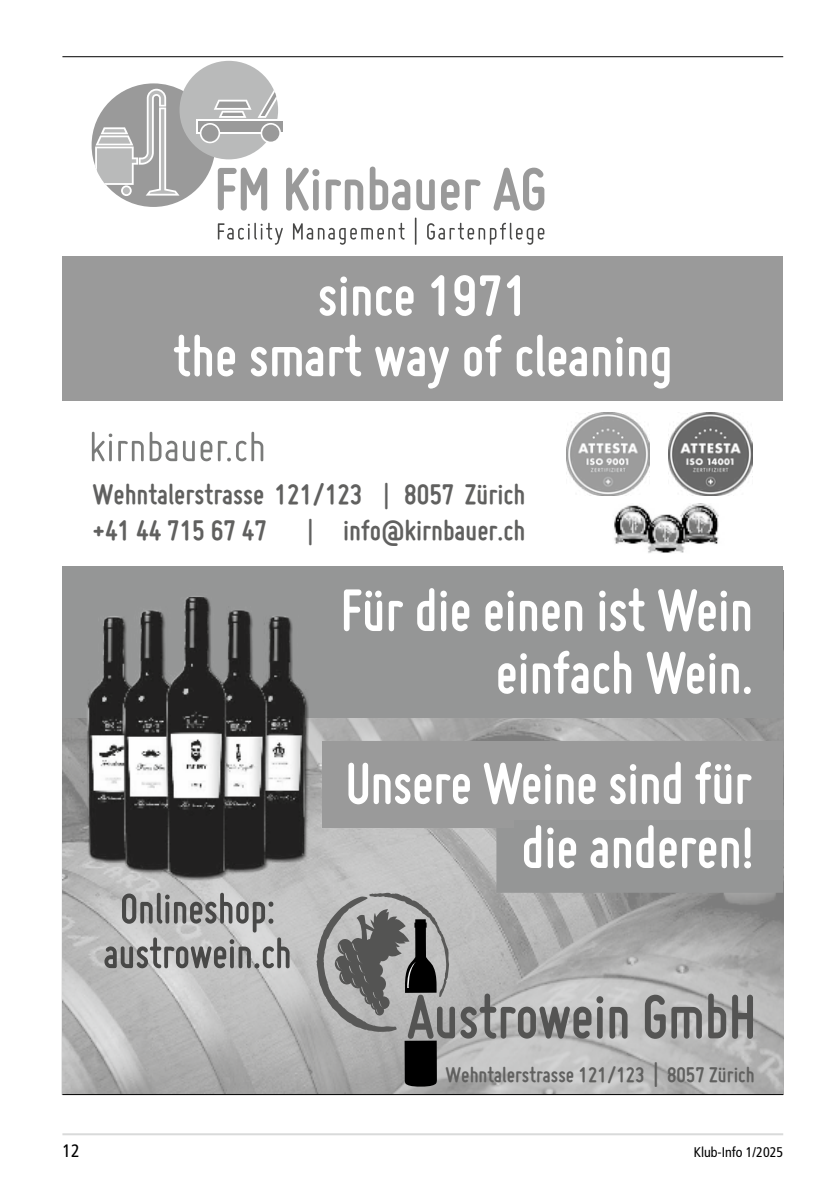
<style>
.page{position:relative;width:840px;height:1191px;background:#fff}
.page>*{position:absolute;margin:0;border:0;box-sizing:border-box;transform-origin:0 0}
.t1{font:700 61.6px "Miso";letter-spacing:-.005em;color:#fff;scale:.95 1}
.t2{font:700 60.6px/60.6px "Miso";color:#fff;text-align:center}
.t3{font:700 30.2px/36.2px "Miso";color:#60605f}
.t4{font:700 22.8px "Miso";color:#60605f}
.t5{font:condensed 18px "Frutiger LT Std";color:#000}
.t6{font:condensed 14px "Frutiger LT Std";color:#000}
.s1{font-size:24.2px}
</style>
<div class="page">
<hr style="left:62px;top:1133px;width:720px;height:2px;background:#d9dada">
<div style="left:62px;top:257px;width:720px;height:144px;background:#9a9a9a"></div>
<svg style="left:92px;top:432px;width:20px;height:29px"></svg>
<svg style="left:118px;top:432px;width:59px;height:29px"></svg>
<svg style="left:183px;top:441px;width:29px;height:20px"></svg>
<svg style="left:218px;top:432px;width:45px;height:29px"></svg>
<div style="left:179px;top:61px;width:99px;height:98px;background:#b9baba;border-radius:50%"></div>
<svg style="left:91px;top:83px;width:453px;height:128px"></svg>
<svg style="left:260px;top:123px;width:21px;height:20px"></svg>
<svg style="left:200px;top:123px;width:20px;height:20px"></svg>
<div style="left:201px;top:125px;width:17px;height:17px;background:#9a9a9a;border-radius:50%"></div>
<div style="left:262px;top:125px;width:17px;height:17px;background:#9a9a9a;border-radius:50%"></div>
<div style="left:123px;top:187px;width:7px;height:7px;background:#b9baba;border-radius:50%"></div>
<svg style="left:218px;top:223px;width:65px;height:22px"></svg>
<svg style="left:293px;top:223px;width:111px;height:22px"></svg>
<svg style="left:414px;top:218px;width:2px;height:27px"></svg>
<svg style="left:427px;top:223px;width:117px;height:22px"></svg>
<img style="left:614px;top:504px;width:105px;height:49px">
<img style="left:62px;top:612px;width:721px;height:483px">
<div style="left:62px;top:566px;width:720px;height:152px;background:#959696"></div>
<svg style="left:332px;top:819px;width:450px;height:73px;background:#a9aaaa"></svg>
<svg style="left:498px;top:650px;width:252px;height:44px"></svg>
<svg style="left:344px;top:588px;width:405px;height:43px"></svg>
<svg style="left:523px;top:825px;width:227px;height:43px"></svg>
<img style="left:62px;top:597px;width:270px;height:289px">
<svg style="left:316px;top:891px;width:287px;height:195px;background:#9f9f9f"></svg>
<svg style="left:609px;top:1007px;width:18px;height:31px"></svg>
<svg style="left:644px;top:994px;width:21px;height:44px"></svg>
<svg style="left:671px;top:1007px;width:30px;height:31px"></svg>
<svg style="left:707px;top:993px;width:18px;height:45px"></svg>
<svg style="left:731px;top:994px;width:21px;height:44px"></svg>
<svg style="left:104px;top:892px;width:185px;height:76px;background:#a5a5a5"></svg>
<div style="left:322px;top:741px;width:191px;height:86px;background:#9a9a9a"></div>
<div style="left:510px;top:741px;width:272px;height:78px;background:#9a9a9a"></div>
<img style="left:566px;top:412px;width:82px;height:83px">
<img style="left:668px;top:413px;width:83px;height:83px">
<hr style="left:62px;top:56px;width:720px;height:1px;background:#000">
<hr style="left:62px;top:1094px;width:720px;height:1px;background:#000">
<h2 class="t2" style="left:173px;top:264px;width:500px">since 1971<br>the smart way of cleaning</h2>
<p class="t3" style="left:92px;top:476px;width:434px">Wehntalerstrasse 121/123 <span class="s1">|</span> 8057 Zürich +41 44 715 67 47</p>
<p class="t3" style="left:307px;top:512px;width:219px"><span class="s1">|</span> info@kirnbauer.ch</p>
<h1 class="t1" style="left:346px;top:746px;width:428px">Unsere Weine sind für</h1>
<p class="t4" style="left:445px;top:1061px;width:310px">Wehntalerstrasse 121/123 | 8057 Zürich</p>
<p class="t5" style="left:62px;top:1141px;width:19px">12</p>
<p class="t6" style="left:693px;top:1143px;width:91px">Klub-Info 1/2025</p>
</div>
